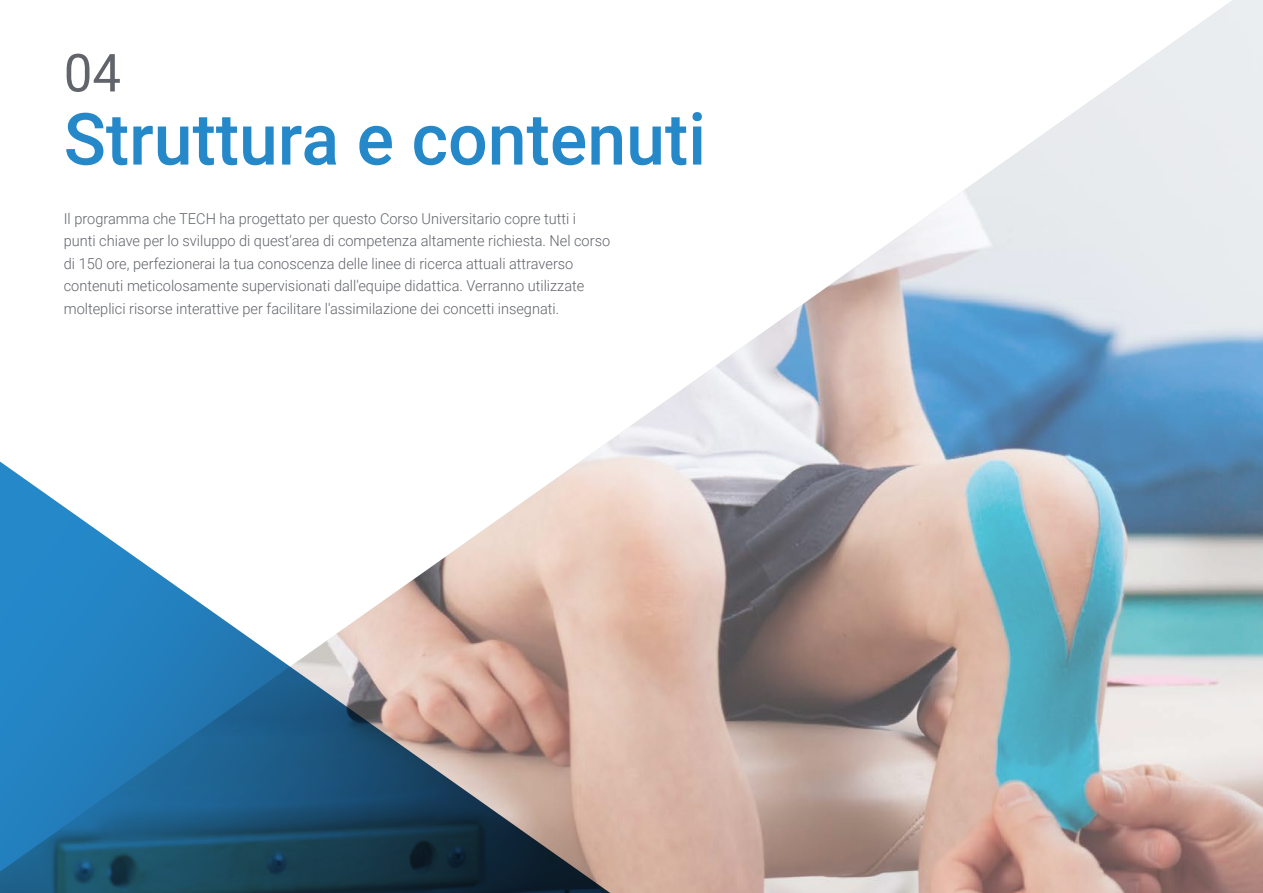
<style>
.page{position:relative;width:1263px;height:893px;background:#fff}
.page>*{position:absolute;margin:0;border:0;box-sizing:border-box;transform-origin:0 0}
.t1{font:500 72px "Roboto";color:#2488c9}
.t2{font:52.5px "Roboto";color:#61646a}
.t3{font:300 15px/22.5px "Roboto";color:#61646a}
</style>
<div class="page">
<img style="left:603px;top:0;width:660px;height:893px">
<svg style="left:0;top:446px;width:640px;height:447px"></svg>
<h2 class="t2" style="left:64px;top:36px;width:59px">04</h2>
<h1 class="t1" style="left:64px;top:89px;width:644px">Struttura e contenuti</h1>
<p class="t3" style="left:64px;top:207px;width:548px">Il programma che TECH ha progettato per questo Corso Universitario copre tutti i punti chiave per lo sviluppo di quest'area di competenza altamente richiesta. Nel corso di 150 ore, perfezionerai la tua conoscenza delle linee di ricerca attuali attraverso contenuti meticolosamente supervisionati dall'equipe didattica. Verranno utilizzate molteplici risorse interattive per facilitare l'assimilazione dei concetti insegnati.</p>
</div>
